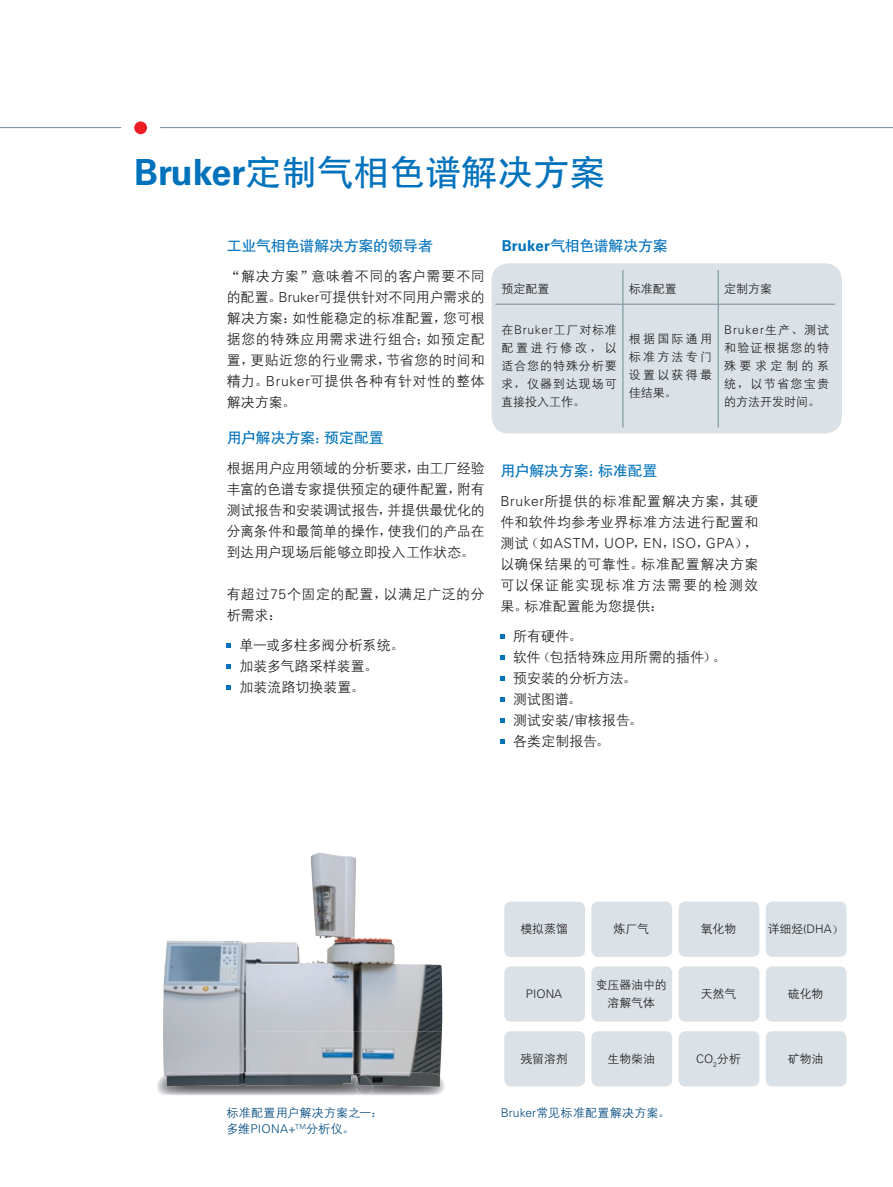
<style>
.page{position:relative;width:893px;height:1187px;background:#fff}
.page>*{position:absolute;margin:0;border:0;box-sizing:border-box;transform-origin:0 0}
.t1{font:36px "FZHTJW GB1 0";color:#0072bc}
.t2{font:15px "FZHTJW GB1 0";letter-spacing:-.02em;color:#0072bc}
.t3{font:13.8px/21px "FZZDXJW GB1 0";letter-spacing:.02em;color:#231f20;text-align:justify}
.t4{font:13.8px/21px "FZZDXJW GB1 0";letter-spacing:.045em;color:#231f20}
.t5{font:300 13.8px "Univers LT Std";letter-spacing:.035em;color:#231f20}
.t6{font:12px/18px "FZZDXJW GB1 0";letter-spacing:.08em;color:#231f20;text-align:justify}
.t7{font:12px "FZZDXJW GB1 0";letter-spacing:.02em;color:#004a7f}
.t8{font:300 12px "Univers LT Std";letter-spacing:.02em;color:#004a7f}
.t9{font:300 12px "Univers LT Std";letter-spacing:.085em;color:#231f20}
.t10{font:11.85px/18px "FZZDXJW GB1 0";color:#231f20;text-align:center}
.t11{font:300 11.85px "Univers LT Std";color:#231f20}
.s1{font-family:"Univers LT Std";font-weight:700}
.s2{font-family:"Sim Hei"}
.s3{font-family:"Univers LT Std";font-weight:300}
.s4{font-family:"FZZDXJW GB1 0";font-weight:400}
.s5{font-family:"Sim Hei";font-weight:400}
</style>
<div class="page">
<div style="left:492px;top:263px;width:350px;height:170px;background:#dae2e7;border-radius:17px"></div>
<hr style="left:0;top:127px;width:121px;height:1px;background:#738a95">
<div style="left:134px;top:121px;width:13px;height:13px;background:#ee1d23;border-radius:50%"></div>
<hr style="left:160px;top:127px;width:733px;height:1px;background:#738a95">
<svg style="left:500px;top:634px;width:5px;height:5px"></svg>
<svg style="left:500px;top:655px;width:5px;height:5px"></svg>
<svg style="left:500px;top:676px;width:5px;height:5px"></svg>
<svg style="left:500px;top:697px;width:5px;height:5px"></svg>
<svg style="left:500px;top:718px;width:5px;height:5px"></svg>
<svg style="left:500px;top:739px;width:5px;height:5px"></svg>
<svg style="left:227px;top:643px;width:4px;height:5px"></svg>
<svg style="left:227px;top:664px;width:4px;height:5px"></svg>
<svg style="left:227px;top:685px;width:4px;height:5px"></svg>
<div style="left:504px;top:901px;width:81px;height:55px;background:#dae2e7;border-radius:7px"></div>
<div style="left:591px;top:901px;width:81px;height:55px;background:#dae2e7;border-radius:7px"></div>
<div style="left:679px;top:901px;width:80px;height:55px;background:#dae2e7;border-radius:7px"></div>
<div style="left:766px;top:901px;width:80px;height:55px;background:#dae2e7;border-radius:7px"></div>
<div style="left:504px;top:966px;width:81px;height:55px;background:#dae2e7;border-radius:7px"></div>
<div style="left:591px;top:966px;width:81px;height:55px;background:#dae2e7;border-radius:7px"></div>
<div style="left:679px;top:966px;width:80px;height:55px;background:#dae2e7;border-radius:7px"></div>
<div style="left:766px;top:966px;width:80px;height:55px;background:#dae2e7;border-radius:7px"></div>
<div style="left:504px;top:1031px;width:81px;height:55px;background:#dae2e7;border-radius:7px"></div>
<div style="left:591px;top:1031px;width:81px;height:55px;background:#dae2e7;border-radius:7px"></div>
<div style="left:679px;top:1031px;width:80px;height:55px;background:#dae2e7;border-radius:7px"></div>
<div style="left:766px;top:1031px;width:80px;height:55px;background:#dae2e7;border-radius:7px"></div>
<img style="left:375px;top:1076px;width:70px;height:19px">
<img style="left:157px;top:1075px;width:197px;height:20px">
<img style="left:354px;top:1086px;width:21px;height:9px">
<img style="left:311px;top:853px;width:81px;height:88px">
<img style="left:163px;top:940px;width:93px;height:133px">
<img style="left:256px;top:941px;width:186px;height:135px">
<img style="left:164px;top:1071px;width:276px;height:15px">
<img style="left:357px;top:1074px;width:16px;height:11px">
<hr style="left:622px;top:270px;width:1px;height:34px;background:#738a95">
<hr style="left:718px;top:270px;width:1px;height:34px;background:#738a95">
<hr style="left:495px;top:304px;width:128px;height:1px;background:#738a95">
<hr style="left:623px;top:304px;width:95px;height:1px;background:#738a95">
<hr style="left:622px;top:304px;width:1px;height:123px;background:#738a95">
<hr style="left:718px;top:304px;width:117px;height:1px;background:#738a95">
<hr style="left:718px;top:304px;width:1px;height:123px;background:#738a95">
<h1 class="t1" style="left:134px;top:152px;width:473px"><span class="s1">Bruker</span>定制气相色谱解决方案</h1>
<p class="t2" style="left:227px;top:237px;width:208px">工业气相色谱解决方案的领导者</p>
<p class="t3" style="left:227px;top:266px;width:259px"><span class="s2">“</span>解决方案<span class="s2">”</span>意味着不同的客户需要不同的配置<span class="s2">。</span><span class="s3">Bruker</span>可提供针对不同用户需求的解决方案<span class="s2">：</span>如性能稳定的标准配置<span class="s2">，</span>您可根据您的特殊应用需求进行组合<span class="s2">；</span>如预定配置<span class="s2">，</span>更贴近您的行业需求<span class="s2">，</span>节省您的时间和精力<span class="s2">。</span><span class="s3">Bruker</span>可提供各种有针对性的整体解决方案<span class="s2">。</span></p>
<p class="t2" style="left:227px;top:429px;width:158px">用户解决方案<span class="s2">：</span>预定配置</p>
<p class="t3" style="left:227px;top:458px;width:260px">根据用户应用领域的分析要求<span class="s2">，</span>由工厂经验丰富的色谱专家提供预定的硬件配置<span class="s2">，</span>附有测试报告和安装调试报告<span class="s2">，</span>并提供最优化的分离条件和最简单的操作<span class="s2">，</span>使我们的产品在到达用户现场后能够立即投入工作状态<span class="s2">。</span></p>
<p class="t4" style="left:227px;top:584px;width:259px">有超过<span class="s3">75</span>个固定的配置<span class="s2">，</span>以满足广泛的分析需求<span class="s2">：</span></p>
<p class="t3" style="left:240px;top:635px;width:166px;text-align:left">单一或多柱多阀分析系统<span class="s2">。</span>加装多气路采样装置<span class="s2">。<br></span>加装流路切换装置<span class="s2">。</span></p>
<p class="t2" style="left:502px;top:237px;width:168px"><span class="s1">Bruker</span>气相色谱解决方案</p>
<p class="t6" style="left:501px;top:280px;width:49px">预定配置</p>
<p class="t6" style="left:629px;top:280px;width:49px">标准配置</p>
<p class="t6" style="left:724px;top:280px;width:49px">定制方案</p>
<p class="t6" style="left:501px;top:321px;width:117px">在<span class="s3">Bruker</span>工厂对标准配置进行修改<span class="s2">，</span>以适合您的特殊分析要求<span class="s2">，</span>仪器到达现场可直接投入工作<span class="s2">。</span></p>
<p class="t6" style="left:629px;top:330px;width:85px">根据国际通用标准方法专门设置以获得最佳结果<span class="s2">。</span></p>
<p class="t9" style="left:724px;top:323px;width:106px">Bruker<span class="s4">生产</span><span class="s5">、</span><span class="s4">测试</span></p>
<p class="t6" style="left:724px;top:339px;width:106px">和验证根据您的特殊要求定制的系统<span class="s2">，</span>以节省您宝贵的方法开发时间<span class="s2">。</span></p>
<p class="t2" style="left:500px;top:462px;width:159px">用户解决方案<span class="s2">：</span>标准配置</p>
<p class="t4" style="left:500px;top:491px;width:259px"><span class="s3">Bruker</span>所提供的标准配置解决方案<span class="s2">，</span>其硬件和软件均参考业界标准方法进行配置和</p>
<p class="t5" style="left:500px;top:535px;width:259px"><span class="s4">测试</span><span class="s5">（</span><span class="s4">如</span>ASTM<span class="s5">，</span>UOP<span class="s5">，</span>EN<span class="s5">，</span>ISO<span class="s5">，</span>GPA<span class="s5">），</span></p>
<p class="t3" style="left:500px;top:554px;width:259px">以确保结果的可靠性<span class="s2">。</span>标准配置解决方案可以保证能实现标准方法需要的检测效果<span class="s2">。</span>标准配置能为您提供<span class="s2">：</span></p>
<p class="t3" style="left:513px;top:626px;width:215px;text-align:left">所有硬件<span class="s2">。<br></span>软件<span class="s2">（</span>包括特殊应用所需的插件<span class="s2">）。</span>预安装的分析方法<span class="s2">。<br></span>测试图谱<span class="s2">。<br></span>测试安装<span class="s3">/</span>审核报告<span class="s2">。<br></span>各类定制报告<span class="s2">。</span></p>
<p class="t7" style="left:226px;top:1106px;width:158px">标准配置用户解决方案之一<span class="s2">：</span></p>
<p class="t8" style="left:226px;top:1121px;width:130px"><span class="s4">多维</span>PIONA+<sup>TM</sup><span class="s4">分析仪</span><span class="s5">。</span></p>
<p class="t10" style="left:520px;top:920px;width:49px">模拟蒸馏</p>
<p class="t10" style="left:613px;top:920px;width:37px">炼厂气</p>
<p class="t10" style="left:701px;top:920px;width:37px">氧化物</p>
<p class="t11" style="left:768px;top:922px;width:77px"><span class="s4">详细烃</span>(DHA<span class="s5">）</span></p>
<p class="t11" style="left:526px;top:986px;width:38px">PIONA</p>
<p class="t10" style="left:596px;top:976px;width:73px">变压器油中的溶解气体</p>
<p class="t10" style="left:701px;top:985px;width:37px">天然气</p>
<p class="t10" style="left:788px;top:985px;width:37px">硫化物</p>
<p class="t10" style="left:520px;top:1050px;width:49px">残留溶剂</p>
<p class="t10" style="left:608px;top:1050px;width:49px">生物柴油</p>
<p class="t11" style="left:696px;top:1051px;width:46px">CO<sub>2</sub><span class="s4">分析</span></p>
<p class="t10" style="left:788px;top:1050px;width:37px">矿物油</p>
<p class="t7" style="left:501px;top:1106px;width:171px"><span class="s3">Bruker</span>常见标准配置解决方案<span class="s2">。</span></p>
</div>
